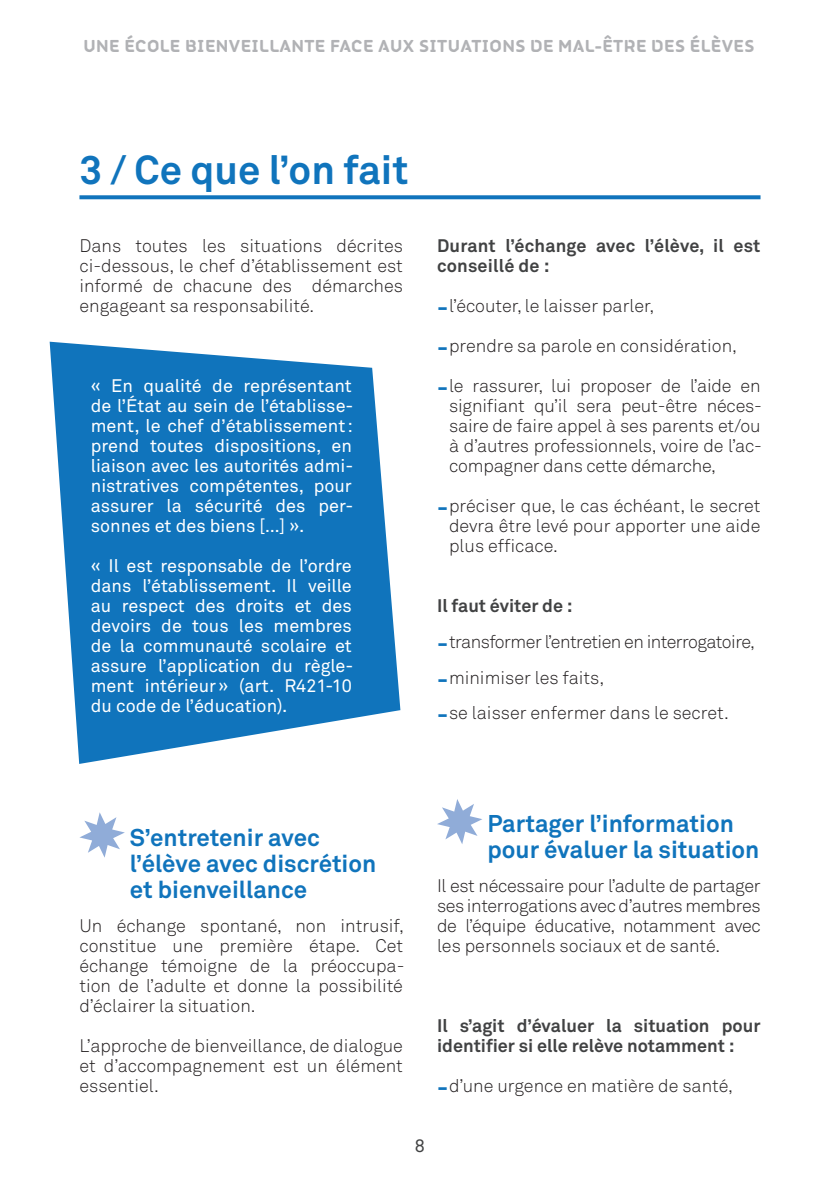
<style>
.page{position:relative;width:840px;height:1191px;background:#fff}
.page>*{position:absolute;margin:0;border:0;box-sizing:border-box;transform-origin:0 0}
.t1{font:700 40px "Akkurat";color:#1074bc}
.t2{font:700 24px/26px "Akkurat";color:#1074bc}
.t3{font:300 18px/20px "Akkurat";color:#231f20;text-align:justify}
.t4{font:18px/20px "Akkurat";color:#fff;text-align:justify}
.t5{font:700 18px/20px "Akkurat";color:#414243}
.t6{font:700 18px "FS Alvar";letter-spacing:.02em;color:#b1b2b5}
.t7{font:18px "Akkurat";color:#414243}
.s1{font-weight:700;font-size:24px;color:#1074bc}
.s2{font-weight:700;color:#414243}
</style>
<div class="page">
<svg style="left:50px;top:342px;width:350px;height:422px;fill:#1074bc"></svg>
<svg style="left:79px;top:195px;width:681px;height:4px;background:#217ec0"></svg>
<svg style="left:79px;top:812px;width:46px;height:45px"></svg>
<svg style="left:437px;top:799px;width:45px;height:45px"></svg>
<p class="t6" style="left:83px;top:30px;width:672px">UNE ÉCOLE BIENVEILLANTE FACE AUX SITUATIONS DE MAL-ÊTRE DES ÉLÈVES</p>
<h1 class="t1" style="left:79px;top:145px;width:330px">3 / Ce que l’on fait</h1>
<p class="t3" style="left:79px;top:236px;width:325px">Dans toutes les situations décrites ci-dessous, le chef d’établissement est informé de chacune des démarches engageant sa responsabilité.</p>
<p class="t4" style="left:91px;top:376px;width:264px">« En qualité de représentant de l’État au sein de l’établisse&shy;ment, le chef d’établissement: prend toutes dispositions, en liaison avec les autorités admi&shy;nistratives compétentes, pour assurer la sécurité des per&shy;sonnes et des biens […] ».</p>
<p class="t4" style="left:91px;top:556px;width:264px">« Il est responsable de l’ordre dans l’établissement. Il veille au respect des droits et des devoirs de tous les membres de la communauté scolaire et assure l’application du règle&shy;ment intérieur» (art. R421-10 du code de l’éducation).</p>
<p class="t5" style="left:437px;top:236px;width:325px">Durant l’échange avec l’élève, il est conseillé de :</p>
<p class="t3" style="left:437px;top:296px;width:218px"><span class="s1">-</span>l’écouter, le laisser parler,</p>
<p class="t3" style="left:437px;top:336px;width:301px"><span class="s1">-</span>prendre sa parole en considération,</p>
<p class="t3" style="left:449px;top:376px;width:314px;text-indent:-12px"><span class="s1">-</span>le rassurer, lui proposer de l’aide en signifiant qu’il sera peut-être néces&shy;saire de faire appel à ses parents et/ou à d’autres professionnels, voire de l’ac&shy;compagner dans cette démarche,</p>
<p class="t3" style="left:449px;top:496px;width:313px;text-indent:-12px"><span class="s1">-</span>préciser que, le cas échéant, le secret devra être levé pour apporter une aide plus efficace.</p>
<p class="t3" style="left:437px;top:588px;width:319px;line-height:35.6px;text-align:left"><span class="s2">Il faut éviter de :<br></span><span class="s1">-</span>transformer l’entretien en interrogatoire, <span class="s1">-</span>minimiser les faits,<br><span class="s1">-</span>se laisser enfermer dans le secret.</p>
<h2 class="t2" style="left:130px;top:824px;width:248px">S’entretenir avec l’élève avec discrétion et bienveillance</h2>
<p class="t3" style="left:79px;top:916px;width:326px">Un échange spontané, non intrusif, constitue une première étape. Cet échange témoigne de la préoccupa&shy;tion de l’adulte et donne la possibilité d’éclairer la situation.</p>
<p class="t3" style="left:79px;top:1036px;width:325px">L’approche de bienveillance, de dialogue et d’accompagnement est un élément essentiel.</p>
<h2 class="t2" style="left:487px;top:811px;width:273px">Partager l’information pour évaluer la situation</h2>
<p class="t3" style="left:437px;top:876px;width:325px">Il est nécessaire pour l’adulte de partager ses interrogations avec d’autres membres de l’équipe éducative, notamment avec les personnels sociaux et de santé.</p>
<p class="t5" style="left:437px;top:1016px;width:325px">Il s’agit d’évaluer la situation pour identifier si elle relève notamment :</p>
<p class="t3" style="left:437px;top:1076px;width:297px"><span class="s1">-</span>d’une urgence en matière de santé,</p>
<p class="t7" style="left:414px;top:1135px;width:12px">8</p>
</div>
